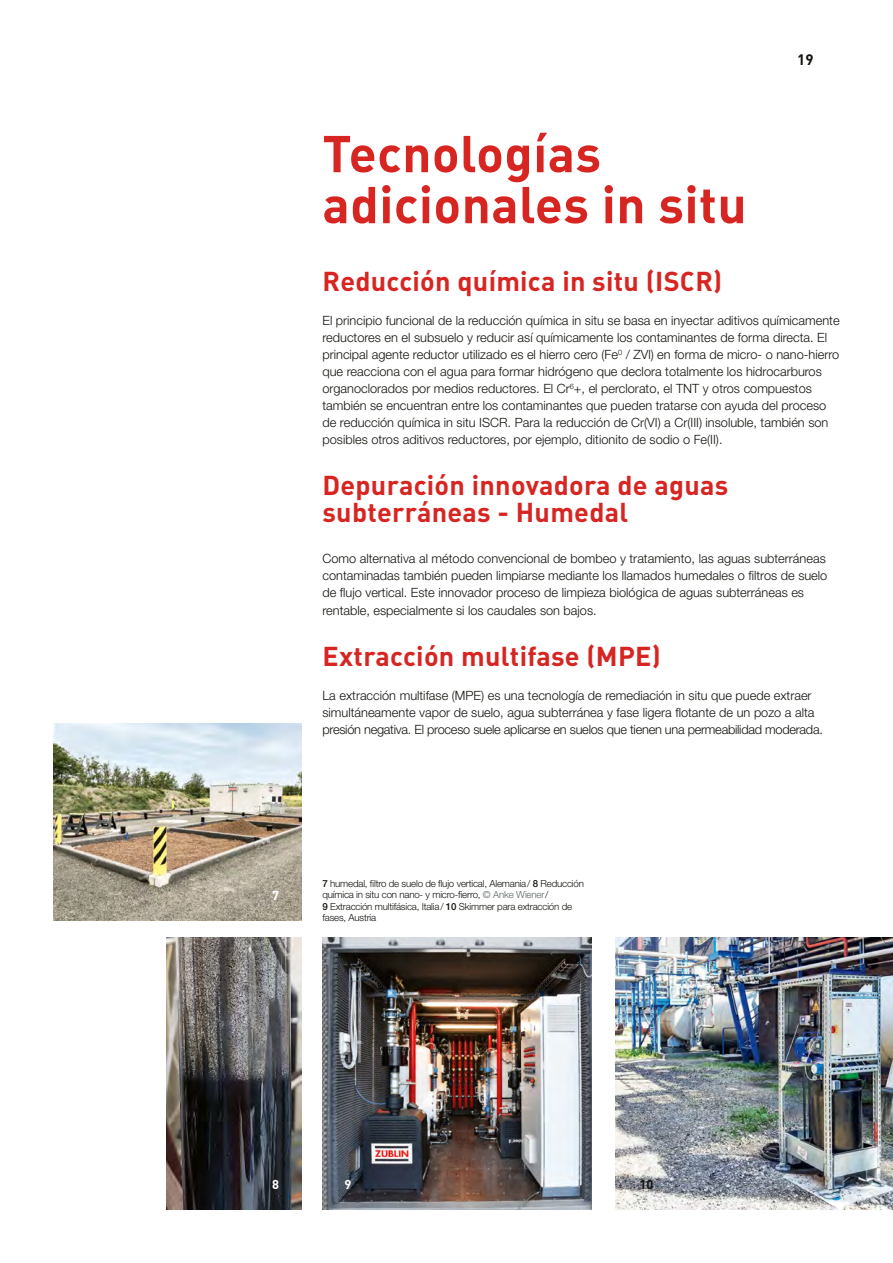
<style>
.page{position:relative;width:893px;height:1263px;background:#fff}
.page>*{position:absolute;margin:0;border:0;box-sizing:border-box;transform-origin:0 0}
.t1{font:700 51px/51px "DIN Pro";letter-spacing:.01em;color:#d72622}
.t2{font:700 27px/27px "DIN Pro";letter-spacing:.01em;color:#d72622}
.t3{font:700 15px "DIN Pro";color:#12120d}
.t4{font:300 12.75px/17px "Helvetica Neue LT Pro";color:#12120d}
.t5{font:700 12.75px "DIN Pro";color:#12120d}
.t6{font:700 12.75px "DIN Pro";color:#fff}
.t7{font:300 9.75px/11.2px "Helvetica Neue LT Pro";letter-spacing:-.02em;color:#12120d}
.s1{font-weight:500}
.s2{color:#5d6465}
</style>
<div class="page">
<img style="left:322px;top:938px;width:270px;height:272px">
<img style="left:615px;top:938px;width:278px;height:272px">
<img style="left:53px;top:723px;width:248px;height:198px">
<img style="left:167px;top:938px;width:134px;height:272px">
<h1 class="t1" style="left:322px;top:126px;width:426px">Tecnologías adicionales in situ</h1>
<p class="t3" style="left:797px;top:49px;width:18px">19</p>
<h2 class="t2" style="left:322px;top:267px;width:401px">Reducción química in situ (ISCR)</h2>
<p class="t4" style="left:322px;top:312px;width:519px">El principio funcional de la reducción química in situ se basa en inyectar aditivos químicamente reductores en el subsuelo y reducir así químicamente los contaminantes de forma directa. El principal agente reductor utilizado es el hierro cero (Fe<sup>0</sup> / ZVl) en forma de micro- o nano-hierro que reacciona con el agua para formar hidrógeno que declora totalmente los hidrocarburos organoclorados por medios reductores. El Cr<sup>6</sup>+, el perclorato, el TNT y otros compuestos también se encuentran entre los contaminantes que pueden tratarse con ayuda del proceso de reducción química in situ ISCR. Para la reducción de Cr(VI) a Cr(III) insoluble, también son posibles otros aditivos reductores, por ejemplo, ditionito de sodio o Fe(II).</p>
<h2 class="t2" style="left:322px;top:471px;width:407px">Depuración innovadora de aguas subterráneas - Humedal</h2>
<p class="t4" style="left:322px;top:550px;width:506px">Como alternativa al método convencional de bombeo y tratamiento, las aguas subterráneas contaminadas también pueden limpiarse mediante los llamados humedales o filtros de suelo de flujo vertical. Este innovador proceso de limpieza biológica de aguas subterráneas es rentable, especialmente si los caudales son bajos.</p>
<h2 class="t2" style="left:322px;top:641px;width:340px">Extracción multifase (MPE)</h2>
<p class="t4" style="left:322px;top:686px;width:502px">La extracción multifase (MPE) es una tecnología de remediación in situ que puede extraer simultáneamente vapor de suelo, agua subterránea y fase ligera flotante de un pozo a alta presión negativa. El proceso suele aplicarse en suelos que tienen una permeabilidad moderada.</p>
<p class="t6" style="left:272px;top:887px;width:8px">7</p>
<p class="t7" style="left:322px;top:878px;width:263px"><span class="s1">7</span> humedal, filtro de suelo de flujo vertical, Alemania/ <span class="s1">8</span> Reducción química in situ con nano- y micro-fierro, <span class="s2">© Anke Wiener</span>/<br><span class="s1">9</span> Extracción multifásica, Italia/ <span class="s1">10</span> Skimmer para extracción de fases, Austria</p>
<p class="t5" style="left:344px;top:955px;width:8px">3</p>
<p class="t6" style="left:272px;top:1176px;width:8px">8</p>
<p class="t6" style="left:344px;top:1176px;width:8px">9</p>
<p class="t5" style="left:639px;top:1176px;width:15px">10</p>
</div>
